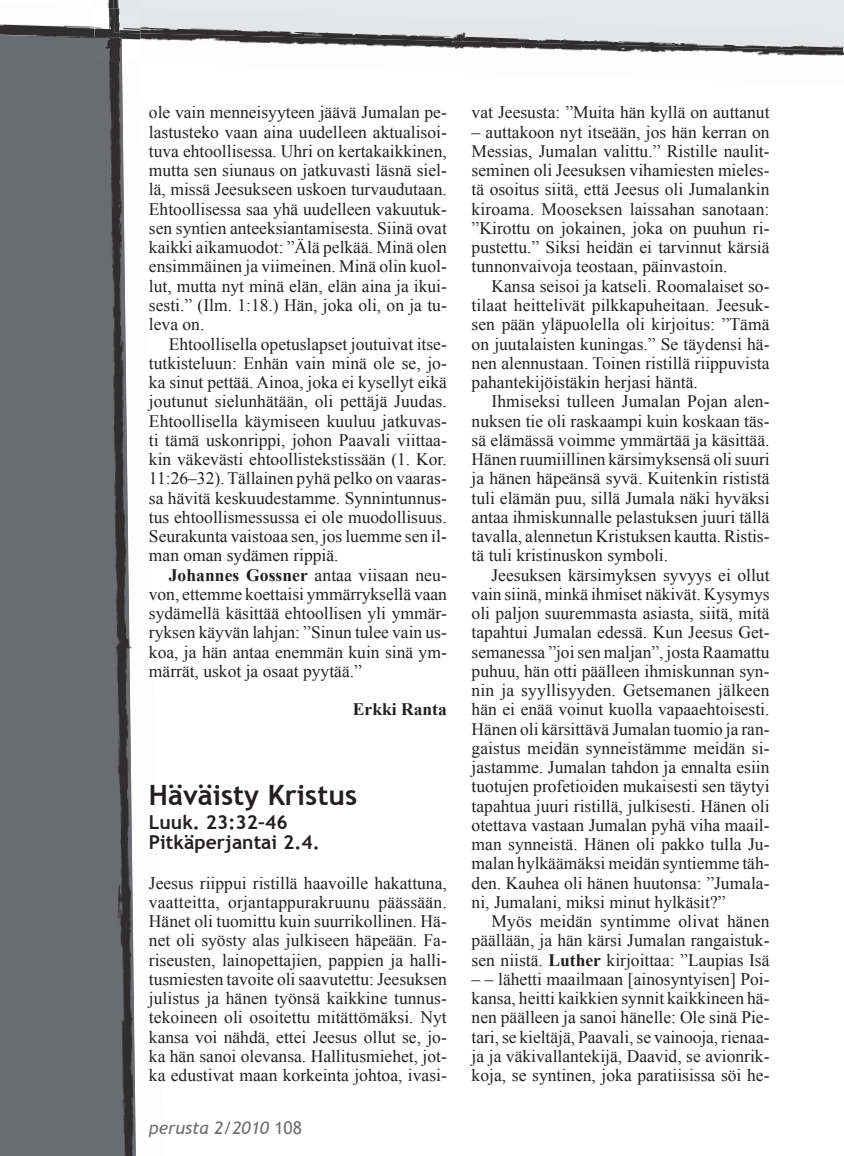
<style>
.page{position:relative;width:844px;height:1156px;background:#fff}
.page>*{position:absolute;margin:0;border:0;box-sizing:border-box;transform-origin:0 0}
.t1{font:700 28px "Trebuchet MS";color:#231f20}
.t2{font:700 19.25px/19.2px "Trebuchet MS";color:#231f20}
.t3{font:17.5px/19.2px "Times New Roman";color:#231f20;text-align:justify}
.t4{font:italic 17.5px "Trebuchet MS";color:#6c6d70}
.t5{font:700 17.5px "Times New Roman";color:#231f20}
.s1{font-weight:700}
.s2{color:#6d6e71}
.s3{font-style:normal}
</style>
<div class="page">
<hr style="left:164px;top:0;width:678px;height:4px;background:#e6e7e9">
<div style="left:0;top:85px;width:93px;height:1071px;background:#6c6d70"></div>
<img style="left:0;top:4px;width:842px;height:81px">
<img style="left:164px;top:9px;width:678px;height:42px">
<img style="left:0;top:35px;width:93px;height:26px">
<img style="left:93px;top:0;width:71px;height:1156px">
<img style="left:149px;top:1121px;width:15px;height:16px">
<img style="left:113px;top:0;width:27px;height:8px">
<img style="left:95px;top:62px;width:41px;height:1094px">
<img style="left:94px;top:8px;width:47px;height:54px">
<img style="left:95px;top:37px;width:27px;height:25px">
<svg style="left:842px;top:0;width:2px;height:56px"></svg>
<p class="t3" style="left:149px;top:103px;width:299px">ole vain menneisyyteen jäävä Jumalan pe&shy;lastusteko vaan aina uudelleen aktualisoi&shy;tuva ehtoollisessa. Uhri on kertakaikkinen, mutta sen siunaus on jatkuvasti läsnä siel&shy;lä, missä Jeesukseen uskoen turvaudutaan.<br>Ehtoollisessa saa yhä uudelleen vakuutuk&shy;sen syntien anteeksiantamisesta. Siinä ovat kaikki aikamuodot: ”Älä pelkää. Minä olen ensimmäinen ja viimeinen. Minä olin kuol&shy;lut, mutta nyt minä elän, elän aina ja ikui&shy;sesti.” (Ilm. 1:18.) Hän, joka oli, on ja tu&shy;leva on.</p>
<p class="t3" style="left:149px;top:334px;width:299px;text-indent:20px">Ehtoollisella opetuslapset joutuivat itse&shy;tutkisteluun: Enhän vain minä ole se, jo&shy;ka sinut pettää. Ainoa, joka ei kysellyt eikä joutunut sielunhätään, oli pettäjä Juudas.<br>Ehtoollisella käymiseen kuuluu jatkuvas&shy;ti tämä uskonrippi, johon Paavali viittaa&shy;kin väkevästi ehtoollistekstissään (1. Kor.<br>11:26–32). Tällainen pyhä pelko on vaaras&shy;sa hävitä keskuudestamme. Synnintunnus&shy;tus ehtoollismessussa ei ole muodollisuus.<br>Seurakunta vaistoaa sen, jos luemme sen il&shy;man oman sydämen rippiä.</p>
<p class="t3" style="left:149px;top:565px;width:299px;text-indent:20px"><span class="s1">Johannes Gossner</span> antaa viisaan neu&shy;von, ettemme koettaisi ymmärryksellä vaan sydämellä käsittää ehtoollisen yli ymmär&shy;ryksen käyvän lahjan: ”Sinun tulee vain us&shy;koa, ja hän antaa enemmän kuin sinä ym&shy;märrät, uskot ja osaat pyytää.”</p>
<p class="t5" style="left:353px;top:700px;width:95px">Erkki Ranta</p>
<h1 class="t1" style="left:149px;top:779px;width:209px">Häväisty Kristus</h1>
<p class="t2" style="left:149px;top:813px;width:172px">Luuk. 23:32–46<br>Pitkäperjantai 2.4.</p>
<p class="t3" style="left:149px;top:873px;width:299px">Jeesus riippui ristillä haavoille hakattuna, vaatteitta, orjantappurakruunu päässään.<br>Hänet oli tuomittu kuin suurrikollinen. Hä&shy;net oli syösty alas julkiseen häpeään. Fa&shy;riseusten, lainopettajien, pappien ja halli&shy;tusmiesten tavoite oli saavutettu: Jeesuksen julistus ja hänen työnsä kaikkine tunnus&shy;tekoineen oli osoitettu mitättömäksi. Nyt kansa voi nähdä, ettei Jeesus ollut se, jo&shy;ka hän sanoi olevansa. Hallitusmiehet, jot&shy;ka edustivat maan korkeinta johtoa, ivasi-</p>
<p class="t4" style="left:149px;top:1117px;width:154px"><span class="s2">pe</span>rusta 2/2010 <span class="s3">108</span></p>
<p class="t3" style="left:471px;top:103px;width:299px">vat Jeesusta: ”Muita hän kyllä on auttanut</p>
<p class="t3" style="left:471px;top:122px;width:299px">– auttakoon nyt itseään, jos hän kerran on Messias, Jumalan valittu.” Ristille naulit&shy;seminen oli Jeesuksen vihamiesten mieles&shy;tä osoitus siitä, että Jeesus oli Jumalankin kiroama. Mooseksen laissahan sanotaan: ”Kirottu on jokainen, joka on puuhun ri&shy;pustettu.” Siksi heidän ei tarvinnut kärsiä tunnonvaivoja teostaan, päinvastoin.</p>
<p class="t3" style="left:471px;top:276px;width:299px;text-indent:20px">Kansa seisoi ja katseli. Roomalaiset so&shy;tilaat heittelivät pilkkapuheitaan. Jeesuk&shy;sen pään yläpuolella oli kirjoitus: ”Tämä on juutalaisten kuningas.” Se täydensi hä&shy;nen alennustaan. Toinen ristillä riippuvista pahantekijöistäkin herjasi häntä.</p>
<p class="t3" style="left:471px;top:392px;width:299px;text-indent:20px">Ihmiseksi tulleen Jumalan Pojan alen&shy;nuksen tie oli raskaampi kuin koskaan täs&shy;sä elämässä voimme ymmärtää ja käsittää.<br>Hänen ruumiillinen kärsimyksensä oli suuri ja hänen häpeänsä syvä. Kuitenkin rististä tuli elämän puu, sillä Jumala näki hyväksi antaa ihmiskunnalle pelastuksen juuri tällä tavalla, alennetun Kristuksen kautta. Ristis&shy;tä tuli kristinuskon symboli.</p>
<p class="t3" style="left:471px;top:565px;width:299px;text-indent:20px">Jeesuksen kärsimyksen syvyys ei ollut vain siinä, minkä ihmiset näkivät. Kysymys oli paljon suuremmasta asiasta, siitä, mitä tapahtui Jumalan edessä. Kun Jeesus Get&shy;semanessa ”joi sen maljan”, josta Raamattu puhuu, hän otti päälleen ihmiskunnan syn&shy;nin ja syyllisyyden. Getsemanen jälkeen hän ei enää voinut kuolla vapaaehtoisesti.<br>Hänen oli kärsittävä Jumalan tuomio ja ran&shy;gaistus meidän synneistämme meidän si&shy;jastamme. Jumalan tahdon ja ennalta esiin tuotujen profetioiden mukaisesti sen täytyi tapahtua juuri ristillä, julkisesti. Hänen oli otettava vastaan Jumalan pyhä viha maail&shy;man synneistä. Hänen oli pakko tulla Ju&shy;malan hylkäämäksi meidän syntiemme täh&shy;den. Kauhea oli hänen huutonsa: ”Jumala&shy;ni, Jumalani, miksi minut hylkäsit?”</p>
<p class="t3" style="left:471px;top:911px;width:299px;text-indent:20px">Myös meidän syntimme olivat hänen päällään, ja hän kärsi Jumalan rangaistuk&shy;sen niistä. <span class="s1">Luther</span> kirjoittaa: ”Laupias Isä</p>
<p class="t3" style="left:471px;top:969px;width:299px">– – lähetti maailmaan [ainosyntyisen] Poi&shy;kansa, heitti kaikkien synnit kaikkineen hä&shy;nen päälleen ja sanoi hänelle: Ole sinä Pie&shy;tari, se kieltäjä, Paavali, se vainooja, rienaa&shy;ja ja väkivallantekijä, Daavid, se avionrik&shy;koja, se syntinen, joka paratiisissa söi he-</p>
</div>
